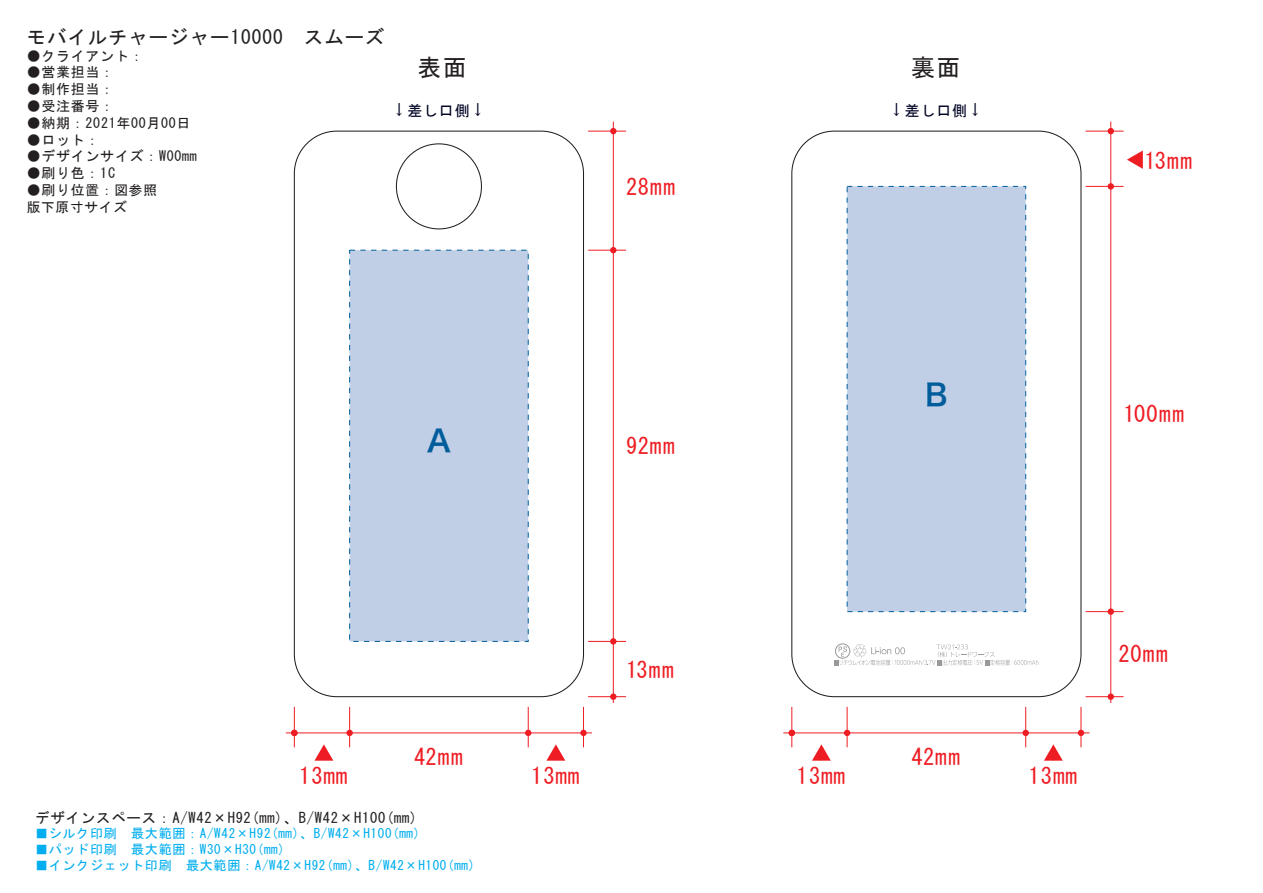
<style>
.page{position:relative;width:1263px;height:893px;background:#fff}
.page>*{position:absolute;margin:0;border:0;box-sizing:border-box;transform-origin:0 0}
.t1{font:30px "Hira Kaku Pro W6";color:#005d9c}
.t2{font:24px "MS Gothic";color:#231f20}
.t3{font:22.5px "MS Gothic";letter-spacing:.05em;color:#ee1d23}
.t4{font:19.35px "MS Gothic";letter-spacing:.05em;color:#231f20}
.t5{font:15px "MS Gothic";letter-spacing:.05em;color:#000424}
.t6{font:14.55px "MS Gothic";letter-spacing:.05em;color:#231f20}
.t7{font:13.95px "MS Gothic";letter-spacing:.05em;color:#231f20}
.t8{font:13.8px/16.5px "MS Gothic";letter-spacing:.05em;color:#231f20}
.t9{font:13.05px "MS Gothic";letter-spacing:.05em;color:#00aeef}
.s1{font-size:13.95px}
</style>
<div class="page">
<svg style="left:835px;top:644px;width:203px;height:21px"></svg>
<div style="left:349px;top:250px;width:179px;height:392px;background:#c0cfe5"></div>
<div style="left:847px;top:186px;width:179px;height:426px;background:#c0cfe5"></div>
<hr style="left:294px;top:707px;width:1px;height:40px;background:#ee1d23">
<hr style="left:349px;top:707px;width:1px;height:40px;background:#ee1d23">
<hr style="left:583px;top:707px;width:1px;height:40px;background:#ee1d23">
<hr style="left:528px;top:707px;width:1px;height:40px;background:#ee1d23">
<div style="left:346px;top:730px;width:7px;height:6px;background:#ee1d23;border-radius:50%"></div>
<div style="left:580px;top:730px;width:7px;height:6px;background:#ee1d23;border-radius:50%"></div>
<svg style="left:525px;top:730px;width:6px;height:6px"></svg>
<hr style="left:286px;top:732px;width:306px;height:1px;background:#ee1d23">
<hr style="left:588px;top:696px;width:38px;height:1px;background:#ee1d23">
<hr style="left:588px;top:641px;width:38px;height:1px;background:#ee1d23">
<hr style="left:588px;top:131px;width:38px;height:1px;background:#ee1d23">
<hr style="left:588px;top:250px;width:38px;height:1px;background:#ee1d23">
<div style="left:610px;top:693px;width:6px;height:7px;background:#ee1d23;border-radius:50%"></div>
<div style="left:610px;top:638px;width:6px;height:7px;background:#ee1d23;border-radius:50%"></div>
<svg style="left:610px;top:128px;width:6px;height:6px"></svg>
<svg style="left:610px;top:247px;width:6px;height:6px"></svg>
<svg style="left:546px;top:744px;width:19px;height:17px"></svg>
<svg style="left:314px;top:744px;width:19px;height:17px"></svg>
<hr style="left:613px;top:122px;width:1px;height:581px;background:#ee1d23">
<svg style="left:291px;top:730px;width:6px;height:6px"></svg>
<hr style="left:791px;top:707px;width:1px;height:40px;background:#ee1d23">
<hr style="left:847px;top:707px;width:1px;height:40px;background:#ee1d23">
<hr style="left:1080px;top:707px;width:1px;height:40px;background:#ee1d23">
<hr style="left:1025px;top:707px;width:1px;height:40px;background:#ee1d23">
<svg style="left:844px;top:730px;width:6px;height:6px"></svg>
<svg style="left:1078px;top:730px;width:6px;height:6px"></svg>
<div style="left:1022px;top:730px;width:7px;height:6px;background:#ee1d23;border-radius:50%"></div>
<hr style="left:783px;top:732px;width:306px;height:1px;background:#ee1d23">
<hr style="left:1085px;top:696px;width:38px;height:1px;background:#ee1d23">
<hr style="left:1085px;top:611px;width:38px;height:1px;background:#ee1d23">
<hr style="left:1085px;top:186px;width:38px;height:1px;background:#ee1d23">
<hr style="left:1085px;top:131px;width:38px;height:1px;background:#ee1d23">
<svg style="left:1107px;top:693px;width:7px;height:7px"></svg>
<svg style="left:1107px;top:608px;width:7px;height:7px"></svg>
<div style="left:1107px;top:128px;width:7px;height:6px;background:#ee1d23;border-radius:50%"></div>
<div style="left:1107px;top:183px;width:7px;height:7px;background:#ee1d23;border-radius:50%"></div>
<svg style="left:1044px;top:744px;width:19px;height:17px"></svg>
<svg style="left:812px;top:744px;width:19px;height:17px"></svg>
<hr style="left:1110px;top:122px;width:1px;height:581px;background:#ee1d23">
<svg style="left:789px;top:730px;width:6px;height:6px"></svg>
<h3 class="t4" style="left:27px;top:27px;width:359px">モバイルチャージャー10000　スムーズ</h3>
<p class="t7" style="left:27px;top:49px;width:118px">●クライアント：</p>
<p class="t7" style="left:27px;top:65px;width:89px">●営業担当：</p>
<p class="t7" style="left:27px;top:82px;width:89px">●制作担当：</p>
<p class="t7" style="left:27px;top:99px;width:89px">●受注番号：</p>
<p class="t7" style="left:27px;top:116px;width:165px">●納期：2021年00月00日</p>
<p class="t7" style="left:27px;top:133px;width:74px">●ロット：</p>
<p class="t7" style="left:27px;top:149px;width:172px">●デザインサイズ：W00mm</p>
<p class="t7" style="left:27px;top:166px;width:90px">●刷り色：1C</p>
<p class="t8" style="left:27px;top:182px;width:132px"><span class="s1">●刷り位</span>置：図参照版下原寸サイズ</p>
<h2 class="t2" style="left:418px;top:56px;width:51px">表面</h2>
<h2 class="t2" style="left:911px;top:56px;width:51px">裏面</h2>
<p class="t5" style="left:407px;top:117px;width:16px;rotate:-180deg">↑</p>
<p class="t5" style="left:407px;top:103px;width:64px">差し口側</p>
<p class="t5" style="left:485px;top:117px;width:16px;rotate:-180deg">↑</p>
<p class="t5" style="left:904px;top:117px;width:16px;rotate:-180deg">↑</p>
<p class="t5" style="left:905px;top:103px;width:64px">差し口側</p>
<p class="t5" style="left:983px;top:117px;width:16px;rotate:-180deg">↑</p>
<h3 class="t3" style="left:626px;top:176px;width:50px">28mm</h3>
<h1 class="t1" style="left:427px;top:414px;width:26px">A</h1>
<h3 class="t3" style="left:626px;top:435px;width:50px">92mm</h3>
<h1 class="t1" style="left:925px;top:367px;width:24px">B</h1>
<h3 class="t3" style="left:1124px;top:171px;width:24px;rotate:-90deg">▲</h3>
<h3 class="t3" style="left:1144px;top:149px;width:49px">13mm</h3>
<h3 class="t3" style="left:1123px;top:403px;width:62px">100mm</h3>
<h3 class="t3" style="left:414px;top:746px;width:50px">42mm</h3>
<h3 class="t3" style="left:299px;top:764px;width:50px">13mm</h3>
<h3 class="t3" style="left:531px;top:764px;width:50px">13mm</h3>
<p class="t6" style="left:35px;top:810px;width:384px">デザインスペース：A/W42×H92(mm)、B/W42×H100(mm)</p>
<p class="t9" style="left:35px;top:827px;width:387px">■シルク印刷　最大範囲：A/W42×H92(mm)、B/W42×H100(mm)</p>
<p class="t9" style="left:35px;top:843px;width:251px">■パッド印刷　最大範囲：W30×H30(mm)</p>
<p class="t9" style="left:35px;top:858px;width:442px">■インクジェット印刷　最大範囲：A/W42×H92(mm)、B/W42×H100(mm)</p>
<h3 class="t3" style="left:626px;top:658px;width:49px">13mm</h3>
<h3 class="t3" style="left:911px;top:746px;width:50px">42mm</h3>
<h3 class="t3" style="left:797px;top:764px;width:50px">13mm</h3>
<h3 class="t3" style="left:1028px;top:764px;width:50px">13mm</h3>
<h3 class="t3" style="left:1118px;top:643px;width:51px">20mm</h3>
</div>
